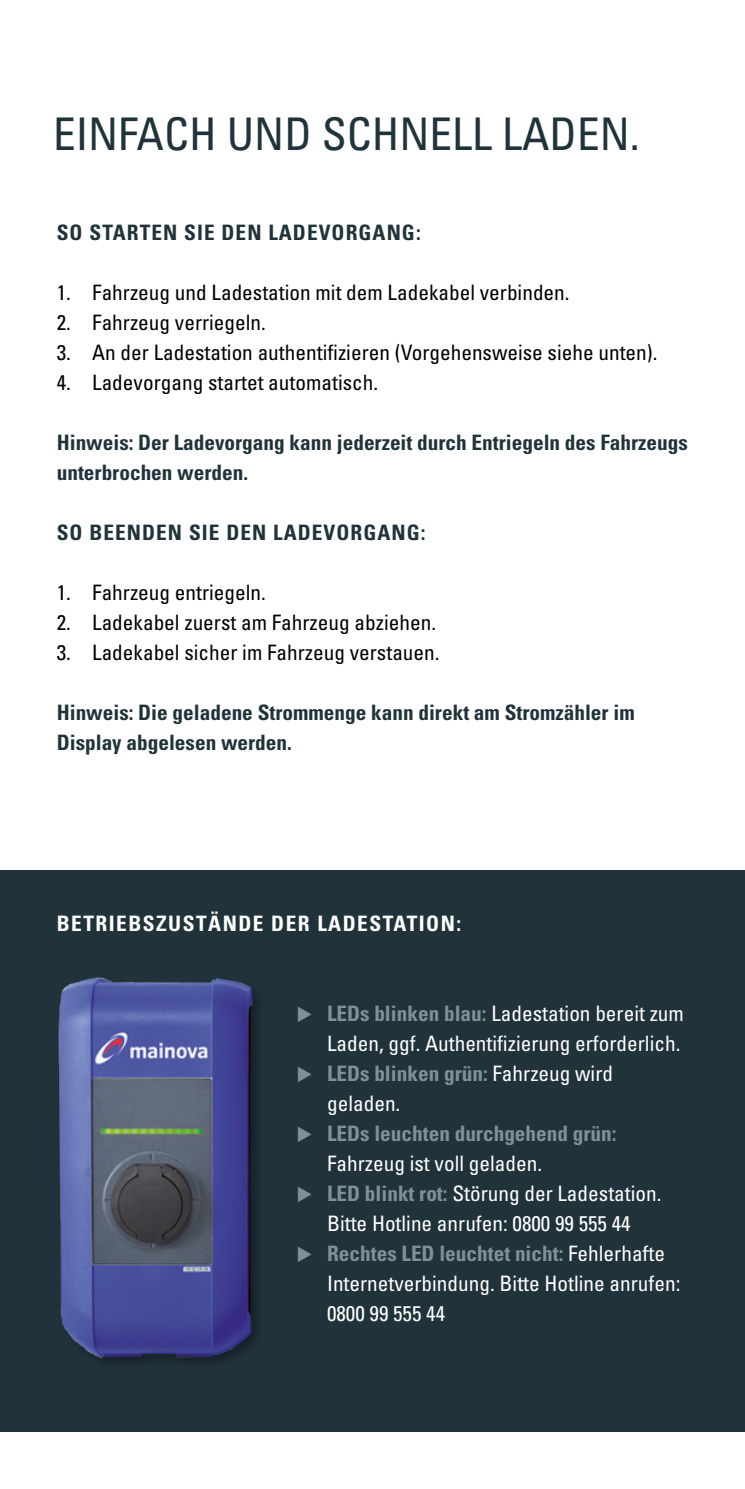
<style>
.page{position:relative;width:745px;height:1489px;background:#fff}
.page>*{position:absolute;margin:0;border:0;box-sizing:border-box;transform-origin:0 0}
.t1{font:condensed 45px "Univers";color:#21333a}
.t2{font:condensed 21.25px/30px "Univers";color:#fff}
.t3{font:condensed 21.25px "Univers";color:#000}
.t4{font:700 condensed 21.25px/30px "Univers";color:#21333a}
.t5{font:700 condensed 21.25px "Univers";letter-spacing:.05em;color:#21333a}
.t6{font:700 condensed 21.25px/30px "Univers";color:#7f9097}
.t7{font:700 condensed 21.25px "Univers";letter-spacing:.07em;color:#fff}
.s1{color:#7f9097}
.s2{font-weight:700;color:#7f9097}
.s3{font-weight:400;color:#fff}
</style>
<div class="page">
<div style="left:0;top:870px;width:744px;height:561px;background:#21333a"></div>
<img style="left:58px;top:977px;width:200px;height:386px">
<h1 class="t1" style="left:53px;top:105px;width:587px">EINFACH UND SCHNELL LADEN.</h1>
<p class="t5" style="left:57px;top:219px;width:365px">SO STARTEN SIE DEN LADEVORGANG:</p>
<p class="t3" style="left:57px;top:279px;width:514px">1. Fahrzeug und Ladestation mit dem Ladekabel verbinden.</p>
<p class="t3" style="left:57px;top:309px;width:210px">2. Fahrzeug verriegeln.</p>
<p class="t3" style="left:57px;top:339px;width:602px">3. An der Ladestation authentifizieren (Vorgehensweise siehe unten).</p>
<p class="t3" style="left:57px;top:369px;width:323px">4. Ladevorgang startet automatisch.</p>
<p class="t4" style="left:57px;top:427px;width:632px">Hinweis: Der Ladevorgang kann jederzeit durch Entriegeln des Fahrzeugs unterbrochen werden.</p>
<p class="t5" style="left:57px;top:519px;width:370px">SO BEENDEN SIE DEN LADEVORGANG:</p>
<p class="t3" style="left:57px;top:579px;width:210px">1. Fahrzeug entriegeln.</p>
<p class="t3" style="left:57px;top:609px;width:380px">2. Ladekabel zuerst am Fahrzeug abziehen.</p>
<p class="t3" style="left:57px;top:639px;width:384px">3. Ladekabel sicher im Fahrzeug verstauen.</p>
<p class="t4" style="left:57px;top:697px;width:579px">Hinweis: Die geladene Strommenge kann direkt am Stromzähler im<br>Display abgelesen werden.</p>
<p class="t7" style="left:57px;top:910px;width:405px">BETRIEBSZUSTÄNDE DER LADESTATION:</p>
<p class="t2" style="left:296px;top:997px;width:388px;text-align:right"><span class="s1">◆</span> <span class="s2">LEDs blinken blau:</span> Ladestation bereit zum<br>Laden, ggf. Authentifizierung erforderlich.</p>
<p class="t2" style="left:327px;top:1057px;width:287px;text-indent:-30px"><span class="s1">◆</span> <span class="s2">LEDs blinken grün:</span> Fahrzeug wird geladen.</p>
<p class="t6" style="left:327px;top:1117px;width:291px;text-indent:-30px">◆ LEDs leuchten durchgehend grün:<br><span class="s3">Fahrzeug ist voll geladen.</span></p>
<p class="t2" style="left:296px;top:1177px;width:366px;text-align:center"><span class="s1">◆</span> <span class="s2">LED blinkt rot:</span> Störung der Ladestation.<br>Bitte Hotline anrufen: 0800 99 555 44</p>
<p class="t2" style="left:327px;top:1237px;width:354px;text-indent:-30px"><span class="s1">◆</span> <span class="s2">Rechtes LED leuchtet nicht:</span> Fehlerhafte<br>Internetverbindung. Bitte Hotline anrufen:<br>0800 99 555 44</p>
</div>
